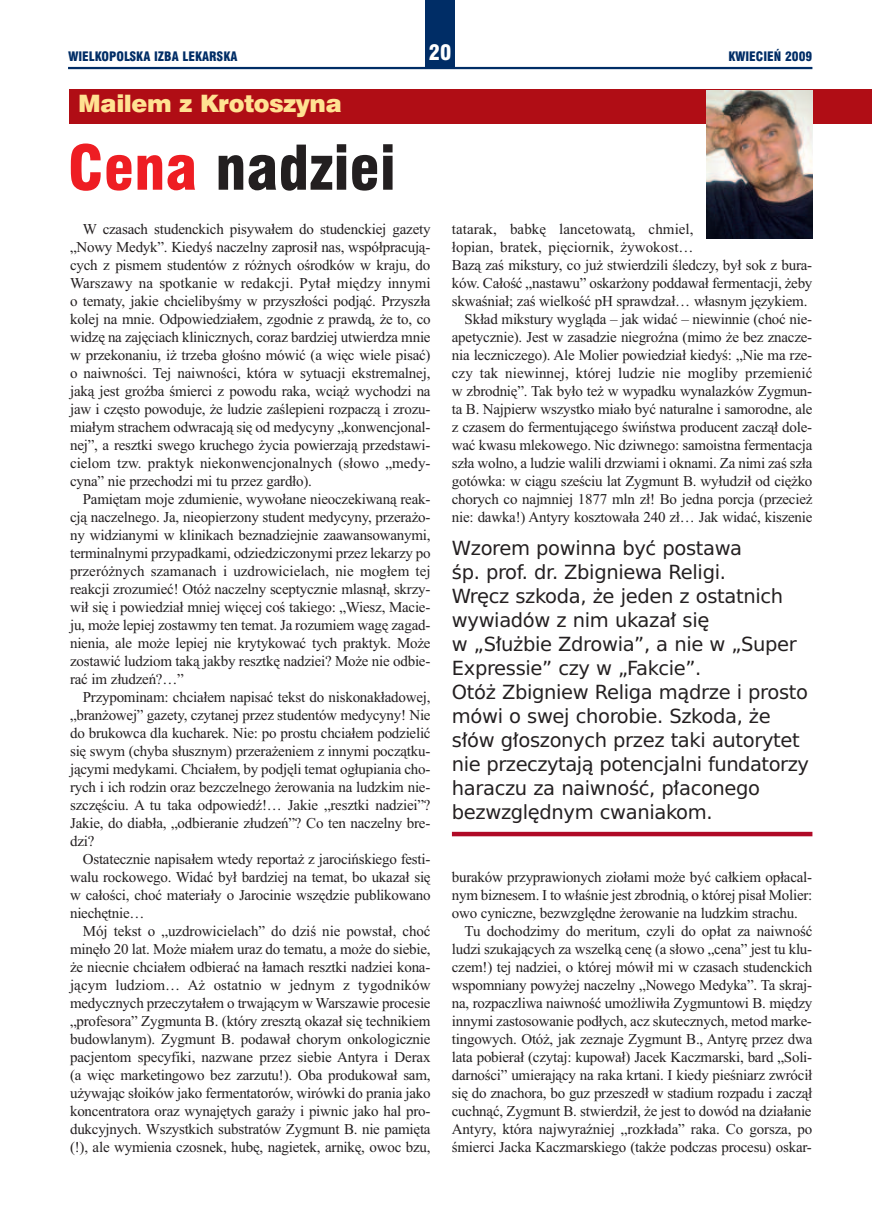
<style>
.page{position:relative;width:872px;height:1212px;background:#fff}
.page>*{position:absolute;margin:0;border:0;box-sizing:border-box;transform-origin:0 0}
.t1{font:60px "Swis 721 Blk Cn EU";letter-spacing:.005em;color:#231f20}
.t2{font:24px "Swis 721 Blk EU";letter-spacing:-.02em;color:#ffe292}
.t3{font:21px "Swis 721 Blk Cn EU";color:#fff}
.t4{font:19.5px/24px "Prima Sans EU";letter-spacing:-.02em;color:#231f20}
.t5{font:15px/18px "Times New Roman";letter-spacing:-.015em;color:#231f20;text-align:justify}
.t6{font:15px "Times New Roman";letter-spacing:.005em;color:#231f20}
.t7{font:12.75px "Swis 721 Blk Cn EU";color:#002d66}
.s1{color:#ee1d23}
</style>
<div class="page">
<hr style="left:68px;top:67px;width:744px;height:2px;background:#002d66">
<div style="left:425px;top:0;width:30px;height:68px;background:#002d66"></div>
<div style="left:69px;top:89px;width:803px;height:34px;background:#b00d15"></div>
<img style="left:706px;top:90px;width:106px;height:149px">
<hr style="left:452px;top:832px;width:360px;height:4px;background:#b00a27">
<p class="t7" style="left:68px;top:48px;width:171px">WIELKOPOLSKA IZBA LEKARSKA</p>
<h3 class="t3" style="left:429px;top:40px;width:24px">20</h3>
<p class="t7" style="left:728px;top:48px;width:86px">KWIECIEŃ 2009</p>
<h2 class="t2" style="left:78px;top:89px;width:265px">Mailem z Krotoszyna</h2>
<h1 class="t1" style="left:68px;top:131px;width:329px"><span class="s1">Cena</span> nadziei</h1>
<p class="t5" style="left:70px;top:220px;width:362px;text-indent:13px">W czasach studenckich pisywałem do studenckiej gazety „Nowy Medyk”. Kiedyś naczelny zaprosił nas, współpracują&shy;cych z pismem studentów z różnych ośrodków w kraju, do Warszawy na spotkanie w redakcji. Pytał między innymi o tematy, jakie chcielibyśmy w przyszłości podjąć. Przyszła kolej na mnie. Odpowiedziałem, zgodnie z prawdą, że to, co widzę na zajęciach klinicznych, coraz bardziej utwierdza mnie w przekonaniu, iż trzeba głośno mówić (a więc wiele pisać) o naiwności. Tej naiwności, która w sytuacji ekstremalnej, jaką jest groźba śmierci z powodu raka, wciąż wychodzi na jaw i często powoduje, że ludzie zaślepieni rozpaczą i zrozu&shy;miałym strachem odwracają się od medycyny „konwencjonal&shy;nej”, a resztki swego kruchego życia powierzają przedstawi&shy;cielom tzw. praktyk niekonwencjonalnych (słowo „medy&shy;cyna” nie przechodzi mi tu przez gardło).</p>
<p class="t5" style="left:70px;top:490px;width:362px;text-indent:13px">Pamiętam moje zdumienie, wywołane nieoczekiwaną reak&shy;cją naczelnego. Ja, nieopierzony student medycyny, przerażo&shy;ny widzianymi w klinikach beznadziejnie zaawansowanymi, terminalnymi przypadkami, odziedziczonymi przez lekarzy po przeróżnych szamanach i uzdrowicielach, nie mogłem tej reakcji zrozumieć! Otóż naczelny sceptycznie mlasnął, skrzy&shy;wił się i powiedział mniej więcej coś takiego: „Wiesz, Macie&shy;ju, może lepiej zostawmy ten temat. Ja rozumiem wagę zagad&shy;nienia, ale może lepiej nie krytykować tych praktyk. Może zostawić ludziom taką jakby resztkę nadziei? Może nie odbie&shy;rać im złudzeń?…”</p>
<p class="t5" style="left:70px;top:688px;width:362px;text-indent:13px">Przypominam: chciałem napisać tekst do niskonakładowej, „branżowej” gazety, czytanej przez studentów medycyny! Nie do brukowca dla kucharek. Nie: po prostu chciałem podzielić się swym (chyba słusznym) przerażeniem z innymi początku&shy;jącymi medykami. Chciałem, by podjęli temat ogłupiania cho&shy;rych i ich rodzin oraz bezczelnego żerowania na ludzkim nie&shy;szczęściu. A tu taka odpowiedź!… Jakie „resztki nadziei”?<br>Jakie, do diabła, „odbieranie złudzeń”? Co ten naczelny bre&shy;dzi?</p>
<p class="t5" style="left:70px;top:850px;width:362px;text-indent:13px">Ostatecznie napisałem wtedy reportaż z jarocińskiego festi&shy;walu rockowego. Widać był bardziej na temat, bo ukazał się w całości, choć materiały o Jarocinie wszędzie publikowano niechętnie…</p>
<p class="t5" style="left:70px;top:922px;width:362px;text-indent:13px">Mój tekst o „uzdrowicielach” do dziś nie powstał, choć minęło 20 lat. Może miałem uraz do tematu, a może do siebie, że niecnie chciałem odbierać na łamach resztki nadziei kona&shy;jącym ludziom… Aż ostatnio w jednym z tygodników medycznych przeczytałem o trwającym w Warszawie procesie „profesora” Zygmunta B. (który zresztą okazał się technikiem budowlanym). Zygmunt B. podawał chorym onkologicznie pacjentom specyfiki, nazwane przez siebie Antyra i Derax (a więc marketingowo bez zarzutu!). Oba produkował sam, używając słoików jako fermentatorów, wirówki do prania jako koncentratora oraz wynajętych garaży i piwnic jako hal pro&shy;dukcyjnych. Wszystkich substratów Zygmunt B. nie pamięta (!), ale wymienia czosnek, hubę, nagietek, arnikę, owoc bzu,</p>
<p class="t6" style="left:452px;top:220px;width:243px">tatarak, babkę lancetowatą, chmiel,</p>
<p class="t6" style="left:452px;top:238px;width:243px">łopian, bratek, pięciornik, żywokost…</p>
<p class="t5" style="left:452px;top:256px;width:362px">Bazą zaś mikstury, co już stwierdzili śledczy, był sok z bura-</p>
<p class="t5" style="left:452px;top:274px;width:362px">ków. Całość „nastawu” oskarżony poddawał fermentacji, żeby</p>
<p class="t5" style="left:452px;top:292px;width:357px">skwaśniał; zaś wielkość pH sprawdzał… własnym językiem.</p>
<p class="t5" style="left:464px;top:310px;width:349px">Skład mikstury wygląda – jak widać – niewinnie (choć nie-</p>
<p class="t5" style="left:452px;top:328px;width:362px">apetycznie). Jest w zasadzie niegroźna (mimo że bez znacze-</p>
<p class="t5" style="left:452px;top:346px;width:362px">nia leczniczego). Ale Molier powiedział kiedyś: „Nie ma rze-</p>
<p class="t6" style="left:452px;top:364px;width:362px">czy tak niewinnej, której ludzie nie mogliby przemienić</p>
<p class="t5" style="left:452px;top:382px;width:362px">w zbrodnię”. Tak było też w wypadku wynalazków Zygmun-</p>
<p class="t5" style="left:452px;top:400px;width:362px">ta B. Najpierw wszystko miało być naturalne i samorodne, ale</p>
<p class="t5" style="left:452px;top:418px;width:362px">z czasem do fermentującego świństwa producent zaczął dole-</p>
<p class="t5" style="left:452px;top:436px;width:362px">wać kwasu mlekowego. Nic dziwnego: samoistna fermentacja</p>
<p class="t5" style="left:452px;top:454px;width:362px">szła wolno, a ludzie walili drzwiami i oknami. Za nimi zaś szła</p>
<p class="t5" style="left:452px;top:472px;width:362px">gotówka: w ciągu sześciu lat Zygmunt B. wyłudził od ciężko</p>
<p class="t5" style="left:452px;top:490px;width:362px">chorych co najmniej 1877 mln zł! Bo jedna porcja (przecież</p>
<p class="t5" style="left:452px;top:508px;width:362px">nie: dawka!) Antyry kosztowała 240 zł… Jak widać, kiszenie</p>
<p class="t4" style="left:452px;top:535px;width:358px">Wzorem powinna być postawa<br>śp. prof. dr. Zbigniewa Religi.<br>Wręcz szkoda, że jeden z ostatnich wywiadów z nim ukazał się<br>w „Służbie Zdrowia”, a nie w „Super<br>Expressie” czy w „Fakcie”.<br>Otóż Zbigniew Religa mądrze i prosto mówi o swej chorobie. Szkoda, że słów głoszonych przez taki autorytet nie przeczytają potencjalni fundatorzy haraczu za naiwność, płaconego bezwzględnym cwaniakom.</p>
<p class="t5" style="left:452px;top:868px;width:362px">buraków przyprawionych ziołami może być całkiem opłacal-</p>
<p class="t5" style="left:452px;top:886px;width:362px">nym biznesem. I to właśnie jest zbrodnią, o której pisał Molier:</p>
<p class="t5" style="left:452px;top:904px;width:347px">owo cyniczne, bezwzględne żerowanie na ludzkim strachu.</p>
<p class="t5" style="left:464px;top:922px;width:349px">Tu dochodzimy do meritum, czyli do opłat za naiwność</p>
<p class="t5" style="left:452px;top:940px;width:362px">ludzi szukających za wszelką cenę (a słowo „cena” jest tu klu-</p>
<p class="t5" style="left:452px;top:958px;width:362px">czem!) tej nadziei, o której mówił mi w czasach studenckich</p>
<p class="t5" style="left:452px;top:976px;width:362px">wspomniany powyżej naczelny „Nowego Medyka”. Ta skraj-</p>
<p class="t5" style="left:452px;top:994px;width:362px">na, rozpaczliwa naiwność umożliwiła Zygmuntowi B. między</p>
<p class="t5" style="left:452px;top:1012px;width:361px">innymi zastosowanie podłych, acz skutecznych, metod marke-</p>
<p class="t5" style="left:452px;top:1030px;width:362px">tingowych. Otóż, jak zeznaje Zygmunt B., Antyrę przez dwa</p>
<p class="t5" style="left:452px;top:1048px;width:362px">lata pobierał (czytaj: kupował) Jacek Kaczmarski, bard „Soli-</p>
<p class="t5" style="left:452px;top:1066px;width:362px">darności” umierający na raka krtani. I kiedy pieśniarz zwrócił</p>
<p class="t5" style="left:452px;top:1084px;width:362px">się do znachora, bo guz przeszedł w stadium rozpadu i zaczął</p>
<p class="t5" style="left:452px;top:1102px;width:361px">cuchnąć, Zygmunt B. stwierdził, że jest to dowód na działanie</p>
<p class="t5" style="left:452px;top:1120px;width:362px">Antyry, która najwyraźniej „rozkłada” raka. Co gorsza, po</p>
<p class="t5" style="left:452px;top:1138px;width:361px">śmierci Jacka Kaczmarskiego (także podczas procesu) oskar-</p>
</div>
